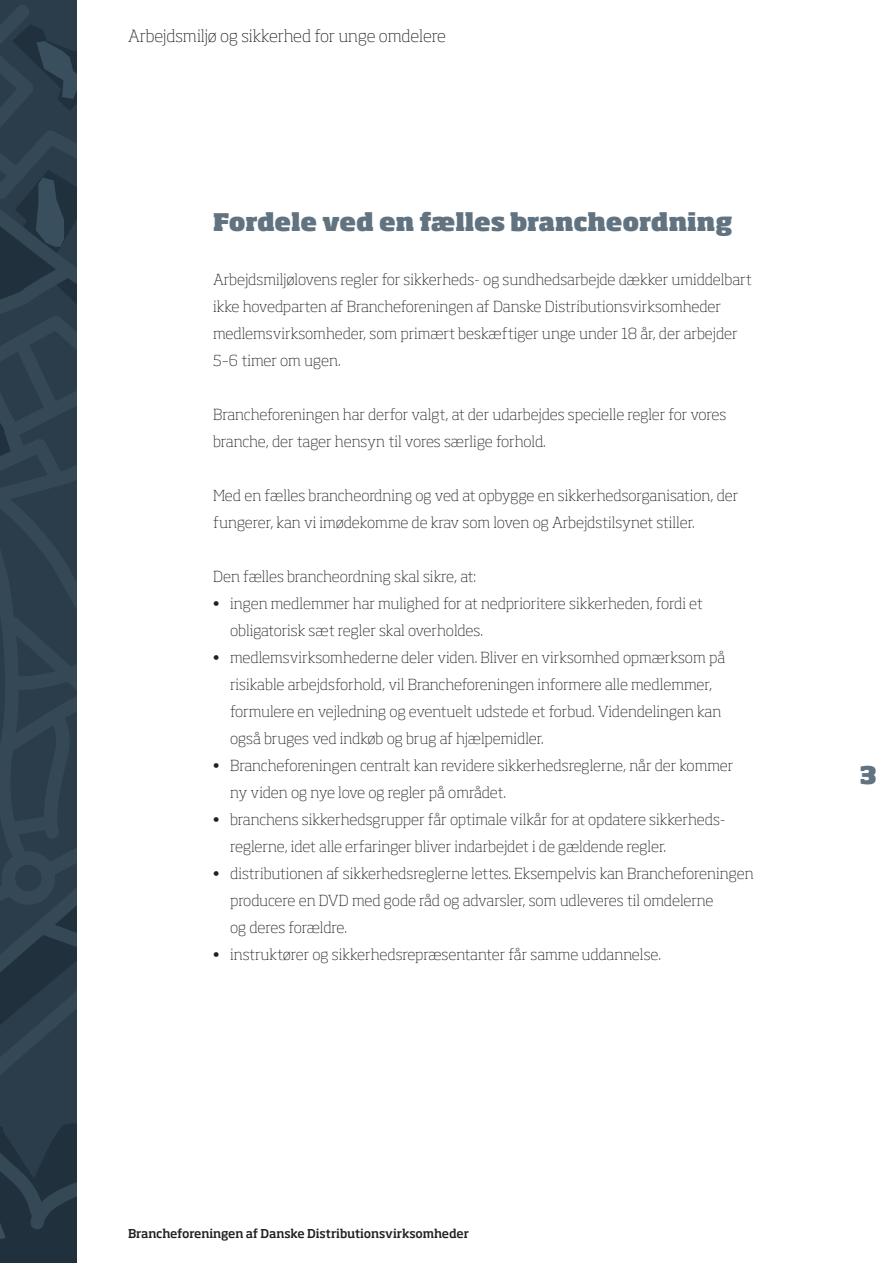
<style>
.page{position:relative;width:893px;height:1263px;background:#fff}
.page>*{position:absolute;margin:0;border:0;box-sizing:border-box;transform-origin:0 0}
.t1{font:800 24px "Soho Std";letter-spacing:-.01em;color:#617380}
.t2{font:200 16.5px "Soho Std";letter-spacing:-.005em;color:#231f20}
.t3{font:200 15px/27px "Soho Std";color:#231f20}
.t4{font:500 12px "Soho Std";letter-spacing:-.005em;color:#231f20}
.s1{font-family:"Neo Sans Pro";font-weight:400}
</style>
<div class="page">
<svg style="left:0;top:0;width:77px;height:1263px;background:#2c3e4b"></svg>
<p class="t2" style="left:128px;top:29px;width:319px">Arbejdsmiljø og sikkerhed for unge omdelere</p>
<h1 class="t1" style="left:213px;top:212px;width:521px">Fordele ved en fælles brancheordning</h1>
<p class="t3" style="left:213px;top:267px;width:540px">Arbejdsmiljølovens regler for sikkerheds- og sundhedsarbejde dækker umiddelbart ikke hovedparten af Brancheforeningen af Danske Distributionsvirksomheder medlemsvirksomheder, som primært beskæftiger unge under 18 år, der arbejder 5–6 timer om ugen.</p>
<p class="t3" style="left:213px;top:402px;width:514px">Brancheforeningen har derfor valgt, at der udarbejdes specielle regler for vores branche, der tager hensyn til vores særlige forhold.</p>
<p class="t3" style="left:213px;top:483px;width:526px">Med en fælles brancheordning og ved at opbygge en sikkerhedsorganisation, der fungerer, kan vi imødekomme de krav som loven og Arbejdstilsynet stiller.</p>
<p class="t3" style="left:213px;top:564px;width:264px">Den fælles brancheordning skal sikre, at:</p>
<p class="t3" style="left:230px;top:591px;width:474px;text-indent:-17px"><span class="s1">•</span> ingen medlemmer har mulighed for at nedprioritere sikkerheden, fordi et obligatorisk sæt regler skal overholdes.</p>
<p class="t3" style="left:230px;top:645px;width:496px;text-indent:-17px"><span class="s1">•</span> medlemsvirksomhederne deler viden. Bliver en virksomhed opmærksom på risikable arbejdsforhold, vil Brancheforeningen informere alle medlemmer, formulere en vejledning og eventuelt udstede et forbud. Videndelingen kan også bruges ved indkøb og brug af hjælpemidler.</p>
<p class="t3" style="left:230px;top:753px;width:505px;text-indent:-17px"><span class="s1">•</span> Brancheforeningen centralt kan revidere sikkerhedsreglerne, når der kommer ny viden og nye love og regler på området.</p>
<p class="t3" style="left:230px;top:807px;width:497px;text-indent:-17px"><span class="s1">•</span> branchens sikkerhedsgrupper får optimale vilkår for at opdatere sikkerheds&shy;reglerne, idet alle erfaringer bliver indarbejdet i de gældende regler.</p>
<p class="t3" style="left:230px;top:861px;width:525px;text-indent:-17px"><span class="s1">•</span> distributionen af sikkerhedsreglerne lettes. Eksempelvis kan Brancheforeningen producere en DVD med gode råd og advarsler, som udleveres til omdelerne<br>og deres forældre.</p>
<p class="t3" style="left:213px;top:942px;width:449px"><span class="s1">•</span> instruktører og sikkerhedsrepræsentanter får samme uddannelse.</p>
<p class="t4" style="left:128px;top:1229px;width:342px">Brancheforeningen af Danske Distributionsvirksomheder</p>
<h1 class="t1" style="left:859px;top:765px;width:18px">3</h1>
</div>
